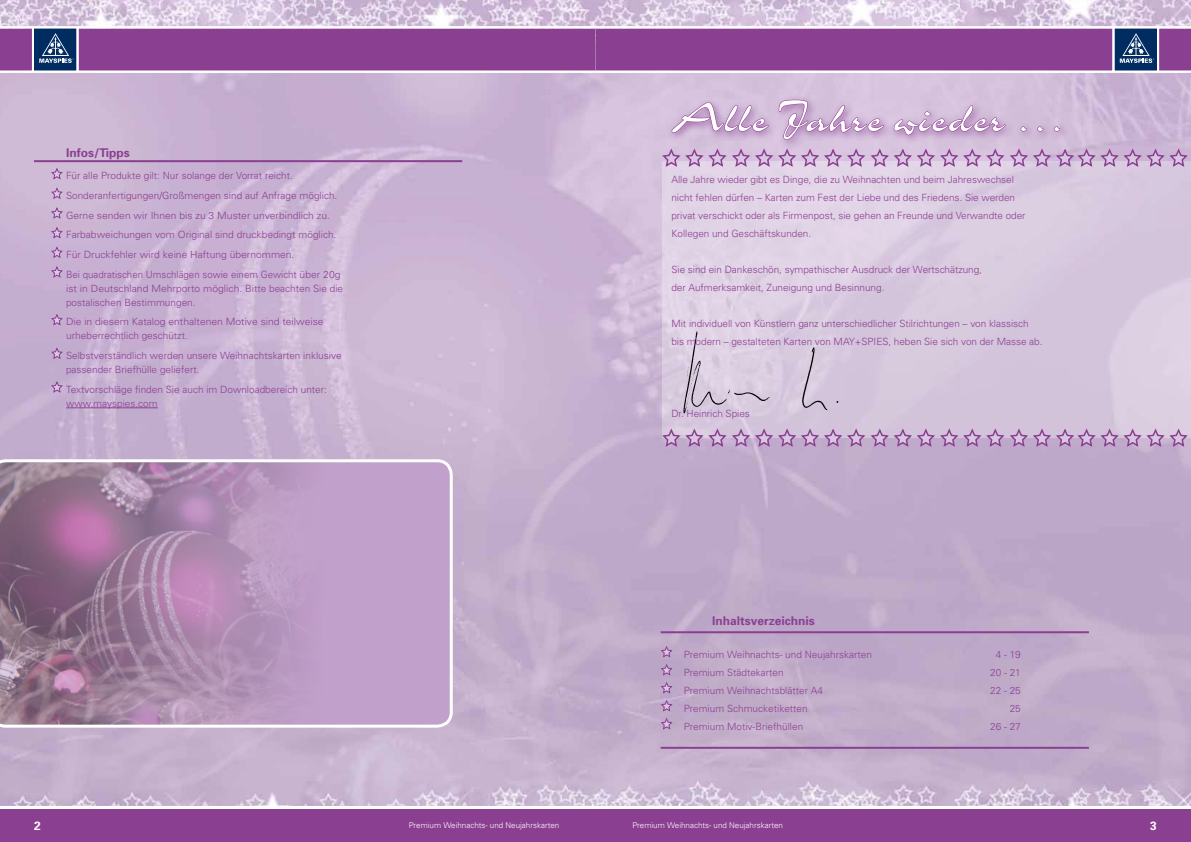
<style>
.page{position:relative;width:1191px;height:842px;background:#fff}
.page>*{position:absolute;margin:0;border:0;box-sizing:border-box;transform-origin:0 0}
.t1{font:50px "Charme";color:#fff}
.t2{font:700 12px "Univers";color:#8b3f91}
.t3{font:700 12px "Univers";color:#fff}
.t4{font:300 10px/19.7px "Univers";color:#8b3f91}
.t5{font:300 8px "Univers";color:#fff}
</style>
<div class="page">
<img style="left:0;top:0;width:1191px;height:806px">
<svg style="left:0;top:28px;width:1191px;height:43px;background:#874592"></svg>
<div style="left:0;top:809px;width:1191px;height:33px;background:#8b3f91"></div>
<hr style="left:1112px;top:28px;width:2px;height:44px;background:#fff">
<hr style="left:1157px;top:28px;width:2px;height:44px;background:#fff">
<hr style="left:595px;top:71px;width:596px;height:2px;background:#fff">
<hr style="left:595px;top:26px;width:596px;height:2px;background:#fff">
<hr style="left:32px;top:28px;width:2px;height:44px;background:#fff">
<hr style="left:77px;top:28px;width:2px;height:44px;background:#fff">
<hr style="left:0;top:71px;width:595px;height:2px;background:#fff">
<hr style="left:0;top:26px;width:595px;height:2px;background:#fff">
<div style="left:661px;top:161px;width:530px;height:277px;background:#d9cbe0"></div>
<svg style="left:660px;top:428px;width:529px;height:20px"></svg>
<svg style="left:660px;top:148px;width:529px;height:20px"></svg>
<hr style="left:66px;top:408px;width:92px;height:1px;background:#8b3f91">
<svg style="left:50px;top:168px;width:14px;height:12px"></svg>
<svg style="left:50px;top:187px;width:14px;height:13px"></svg>
<svg style="left:50px;top:207px;width:14px;height:13px"></svg>
<svg style="left:50px;top:227px;width:14px;height:12px"></svg>
<svg style="left:50px;top:246px;width:14px;height:13px"></svg>
<svg style="left:50px;top:266px;width:14px;height:13px"></svg>
<svg style="left:50px;top:314px;width:14px;height:12px"></svg>
<svg style="left:50px;top:347px;width:14px;height:13px"></svg>
<svg style="left:50px;top:381px;width:14px;height:13px"></svg>
<svg style="left:0;top:459px;width:453px;height:269px;background:#af8fb2"></svg>
<div style="left:666px;top:95px;width:402px;height:55px;background:#d5c1dc"></div>
<svg style="left:671px;top:102px;width:98px;height:31px"></svg>
<svg style="left:778px;top:99px;width:106px;height:41px"></svg>
<svg style="left:893px;top:105px;width:113px;height:31px"></svg>
<svg style="left:1020px;top:126px;width:40px;height:6px"></svg>
<img style="left:672px;top:323px;width:167px;height:102px">
<hr style="left:660px;top:631px;width:429px;height:2px;background:#8b3f91">
<svg style="left:659px;top:646px;width:14px;height:12px"></svg>
<svg style="left:659px;top:664px;width:14px;height:12px"></svg>
<svg style="left:659px;top:682px;width:14px;height:12px"></svg>
<svg style="left:659px;top:700px;width:14px;height:12px"></svg>
<svg style="left:659px;top:718px;width:14px;height:12px"></svg>
<hr style="left:660px;top:747px;width:429px;height:2px;background:#8b3f91">
<hr style="left:34px;top:160px;width:428px;height:2px;background:#8b3f91">
<p class="t2" style="left:66px;top:145px;width:65px">Infos/Tipps</p>
<p class="t4" style="left:66px;top:166px;width:276px">Für alle Produkte gilt: Nur solange der Vorrat reicht.<br>Sonderanfertigungen/Großmengen sind auf Anfrage möglich.<br>Gerne senden wir Ihnen bis zu 3 Muster unverbindlich zu.<br>Farbabweichungen vom Original sind druckbedingt möglich.<br>Für Druckfehler wird keine Haftung übernommen.<br>Bei quadratischen Umschlägen sowie einem Gewicht über 20g</p>
<p class="t4" style="left:66px;top:281px;width:278px;line-height:14px">ist in Deutschland Mehrporto möglich. Bitte beachten Sie die postalischen Bestimmungen.</p>
<p class="t4" style="left:66px;top:315px;width:259px;line-height:14px">Die in diesem Katalog enthaltenen Motive sind teilweise urheberrechtlich geschützt.</p>
<p class="t4" style="left:66px;top:349px;width:277px;line-height:14px">Selbstverständlich werden unsere Weihnachtskarten inklusive passender Briefhülle geliefert.</p>
<p class="t4" style="left:66px;top:382px;width:262px;line-height:14px">Textvorschläge finden Sie auch im Downloadbereich unter: www.mayspies.com</p>
<h1 class="t1" style="left:672px;top:94px;width:395px">Alle Jahre wieder …</h1>
<p class="t4" style="left:671px;top:171px;width:356px;line-height:18px">Alle Jahre wieder gibt es Dinge, die zu Weihnachten und beim Jahreswechsel nicht fehlen dürfen – Karten zum Fest der Liebe und des Friedens. Sie werden privat verschickt oder als Firmenpost, sie gehen an Freunde und Verwandte oder Kollegen und Geschäftskunden.</p>
<p class="t4" style="left:671px;top:261px;width:312px;line-height:18px">Sie sind ein Dankeschön, sympathischer Ausdruck der Wertschätzung, der Aufmerksamkeit, Zuneigung und Besinnung.</p>
<p class="t4" style="left:671px;top:315px;width:372px;line-height:18px">Mit individuell von Künstlern ganz unterschiedlicher Stilrichtungen – von klassisch bis modern – gestalteten Karten von MAY+SPIES, heben Sie sich von der Masse ab.</p>
<p class="t4" style="left:671px;top:404px;width:80px">Dr. Heinrich Spies</p>
<p class="t2" style="left:712px;top:613px;width:104px">Inhaltsverzeichnis</p>
<p class="t4" style="left:683px;top:644px;width:190px">Premium Weihnachts- und Neujahrskarten</p>
<p class="t4" style="left:995px;top:644px;width:27px">4 - 19</p>
<p class="t4" style="left:683px;top:662px;width:102px">Premium Städtekarten</p>
<p class="t4" style="left:990px;top:662px;width:32px">20 - 21</p>
<p class="t4" style="left:683px;top:680px;width:141px">Premium Weihnachtsblätter A4</p>
<p class="t4" style="left:990px;top:680px;width:32px">22 - 25</p>
<p class="t4" style="left:683px;top:698px;width:125px">Premium Schmucketiketten</p>
<p class="t4" style="left:1009px;top:698px;width:13px">25</p>
<p class="t4" style="left:683px;top:716px;width:121px">Premium Motiv-Briefhüllen</p>
<p class="t4" style="left:990px;top:716px;width:32px">26 - 27</p>
<p class="t3" style="left:34px;top:818px;width:8px">2</p>
<p class="t5" style="left:409px;top:821px;width:152px">Premium Weihnachts- und Neujahrskarten</p>
<p class="t5" style="left:632px;top:821px;width:152px">Premium Weihnachts- und Neujahrskarten</p>
<p class="t3" style="left:1150px;top:818px;width:8px">3</p>
</div>
